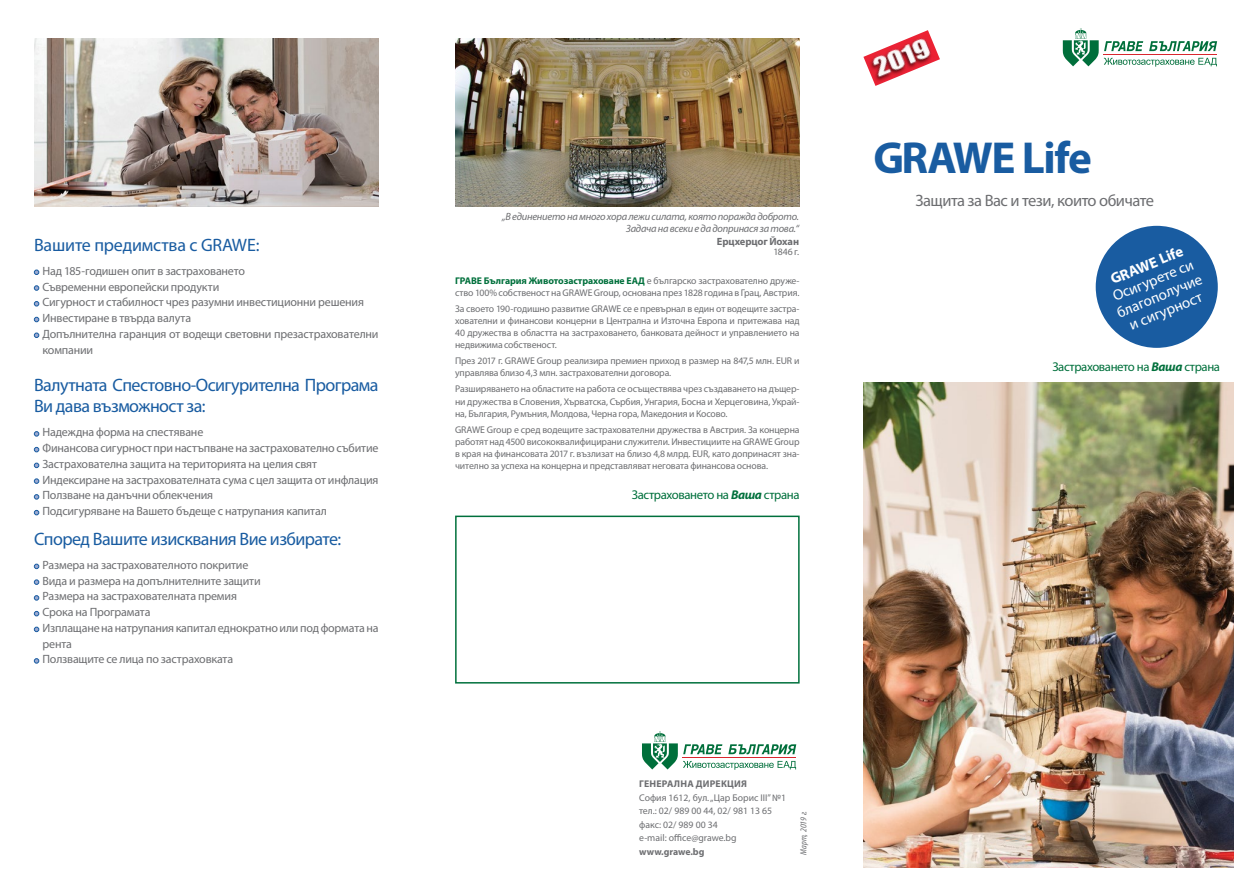
<style>
.page{position:relative;width:1259px;height:893px;background:#fff}
.page>*{position:absolute;margin:0;border:0;box-sizing:border-box;transform-origin:0 0}
.t1{font:700 45px "Myriad Pro";letter-spacing:-.03em;color:#195ca1}
.t2{font:18px/21px "Myriad Pro";letter-spacing:-.03em;color:#195ca1}
.t3{font:18px "Myriad Pro";letter-spacing:-.01em;color:#195ca1}
.t4{font:16.5px "Myriad Pro";letter-spacing:-.03em;color:#6d6e71}
.t5{font:15px/16.5px "Myriad Pro";color:#fff;text-align:center}
.t6{font:700 15px "Myriad Pro";color:#fff}
.t7{font:12.75px "Myriad Pro";letter-spacing:-.03em;color:#00703c}
.t8{font:12px/15.8px "Myriad Pro";letter-spacing:-.015em;color:#6d6e71}
.t9{font:italic 10.5px/12px "Myriad Pro";letter-spacing:-.02em;color:#6d6e71;text-align:right}
.t10{font:700 10.5px "Myriad Pro";letter-spacing:-.015em;color:#6d6e71}
.t11{font:9.75px/12px "Myriad Pro";letter-spacing:-.015em;color:#6d6e71}
.t12{font:700 9.75px "Myriad Pro";letter-spacing:.02em;color:#6d6e71}
.t13{font:700 9.75px "Myriad Pro";color:#6d6e71}
.t14{font:italic condensed 9px "Myriad Pro";color:#6d6e71;scale:1.1 1}
.s1{font-weight:700;color:#00703c}
.s2{font-weight:700;font-style:italic}
</style>
<div class="page">
<img style="left:863px;top:383px;width:370px;height:484px">
<svg style="left:1062px;top:28px;width:155px;height:39px"></svg>
<svg style="left:642px;top:731px;width:154px;height:39px"></svg>
<div style="left:1095px;top:226px;width:122px;height:122px;background:#195ca1;border-radius:50%"></div>
<img style="left:34px;top:38px;width:344px;height:168px">
<div style="left:455px;top:516px;width:344px;height:168px;border:2px solid #00703c"></div>
<svg style="left:34px;top:270px;width:5px;height:5px"></svg>
<svg style="left:34px;top:285px;width:5px;height:6px"></svg>
<svg style="left:34px;top:301px;width:5px;height:5px"></svg>
<svg style="left:34px;top:317px;width:5px;height:5px"></svg>
<svg style="left:34px;top:333px;width:5px;height:5px"></svg>
<svg style="left:34px;top:431px;width:5px;height:5px"></svg>
<svg style="left:34px;top:447px;width:5px;height:5px"></svg>
<svg style="left:34px;top:463px;width:5px;height:5px"></svg>
<svg style="left:34px;top:479px;width:5px;height:5px"></svg>
<svg style="left:34px;top:494px;width:5px;height:5px"></svg>
<svg style="left:34px;top:510px;width:5px;height:5px"></svg>
<svg style="left:34px;top:564px;width:5px;height:5px"></svg>
<svg style="left:34px;top:580px;width:5px;height:5px"></svg>
<svg style="left:34px;top:595px;width:5px;height:5px"></svg>
<svg style="left:34px;top:611px;width:5px;height:5px"></svg>
<svg style="left:34px;top:627px;width:5px;height:5px"></svg>
<svg style="left:34px;top:658px;width:5px;height:5px"></svg>
<img style="left:455px;top:38px;width:344px;height:168px">
<img style="left:863px;top:30px;width:77px;height:56px">
<h2 class="t3" style="left:34px;top:235px;width:227px">Вашите предимства с GRAWE:</h2>
<p class="t8" style="left:43px;top:263px;width:337px">Над 185-годишен опит в застраховането<br>Съвременни европейски продукти<br>Сигурност и стабилност чрез разумни инвестиционни решения Инвестиране в твърда валута<br>Допълнителна гаранция от водещи световни презастрахователни компании</p>
<h2 class="t2" style="left:34px;top:375px;width:346px">Валутната Спестовно-Осигурителна Програма<br>Ви дава възможност за:</h2>
<p class="t8" style="left:43px;top:425px;width:337px">Надеждна форма на спестяване<br>Финансова сигурност при настъпване на застрахователно събитие Застрахователна защита на територията на целия свят Индексиране на застрахователната сума с цел защита от инфлация Ползване на данъчни облекчения<br>Подсигуряване на Вашето бъдеще с натрупания капитал</p>
<h2 class="t2" style="left:34px;top:528px;width:309px">Според Вашите изисквания Вие избирате:</h2>
<p class="t8" style="left:43px;top:557px;width:337px">Размерa на застрахователното покритие<br>Вида и размера на допълнителните защити<br>Размерa на застрахователната премия<br>Срокa на Програмата<br>Изплащане на натрупания капитал еднократно или под формата на рента<br>Ползващите се лица по застраховката</p>
<p class="t9" style="left:502px;top:211px;width:298px">„В единението на много хора лежи силата, която поражда доброто.<br>Задача на всеки е да допринася за това.“</p>
<p class="t10" style="left:717px;top:235px;width:84px">Ерцхерцог Йохан</p>
<p class="t11" style="left:773px;top:246px;width:27px">1846 г.</p>
<p class="t11" style="left:455px;top:275px;width:346px"><span class="s1">ГРАВЕ България Животозастраховане ЕАД</span> е българско застрахователно друже&shy;ство 100% собственост на GRAWE Group, основана през 1828 година в Грац, Австрия.</p>
<p class="t11" style="left:455px;top:303px;width:346px;text-align:justify">За своето 190-годишно развитие GRAWE се е превърнал в един от водещите застра&shy;хователни и финансови концерни в Централна и Източна Европа и притежава над 40 дружества в областта на застраховането, банковата дейност и управлението на недвижима собственост.</p>
<p class="t11" style="left:455px;top:355px;width:346px">През 2017 г. GRAWE Group реализира премиен приход в размер на 847,5 млн. EUR и управлява близо 4,3 млн. застрахователни договора.</p>
<p class="t11" style="left:455px;top:383px;width:346px;text-align:justify">Разширяването на областите на работа се осъществява чрез създаването на дъщер&shy;ни дружества в Словения, Хърватска, Сърбия, Унгария, Босна и Херцеговина, Украй&shy;на, България, Румъния, Молдова, Черна гора, Македония и Косово.</p>
<p class="t11" style="left:455px;top:424px;width:346px;text-align:justify">GRAWE Group е сред водещите застрахователни дружества в Австрия. За концерна работят над 4500 висококвалифицирани служители. Инвестициите на GRAWE Group в края на финансовата 2017 г. възлизат на близо 4,8 млрд. EUR, като допринасят зна&shy;чително за успеха на концерна и представляват неговата финансова основа.</p>
<h3 class="t7" style="left:632px;top:487px;width:169px">Застраховането на <span class="s2">Ваша</span> страна</h3>
<h1 class="t1" style="left:873px;top:133px;width:220px">GRAWE Life</h1>
<h3 class="t4" style="left:915px;top:191px;width:240px">Защита за Вас и тези, които обичате</h3>
<h3 class="t6" style="left:1108px;top:272px;width:79px;rotate:-22deg">GRAWE Life</h3>
<h3 class="t5" style="left:1108px;top:290px;width:93px;rotate:-22deg">Осигурете си благополучие и сигурност</h3>
<h3 class="t7" style="left:1052px;top:360px;width:169px">Застраховането на <span class="s2">Ваша</span> страна</h3>
<p class="t12" style="left:639px;top:778px;width:109px">ГЕНЕРАЛНА ДИРЕКЦИЯ</p>
<p class="t11" style="left:639px;top:791px;width:148px;line-height:13.5px">София 1612, бул. „Цар Борис III” №1 тел.: 02/ 989 00 44, 02/ 981 13 65 факс: 02/ 989 00 34<br>e-mail: office@grawe.bg</p>
<p class="t13" style="left:639px;top:846px;width:67px">www.grawe.bg</p>
<p class="t14" style="left:798px;top:855px;width:41px;rotate:-90deg">Март, 2019 г.</p>
</div>
